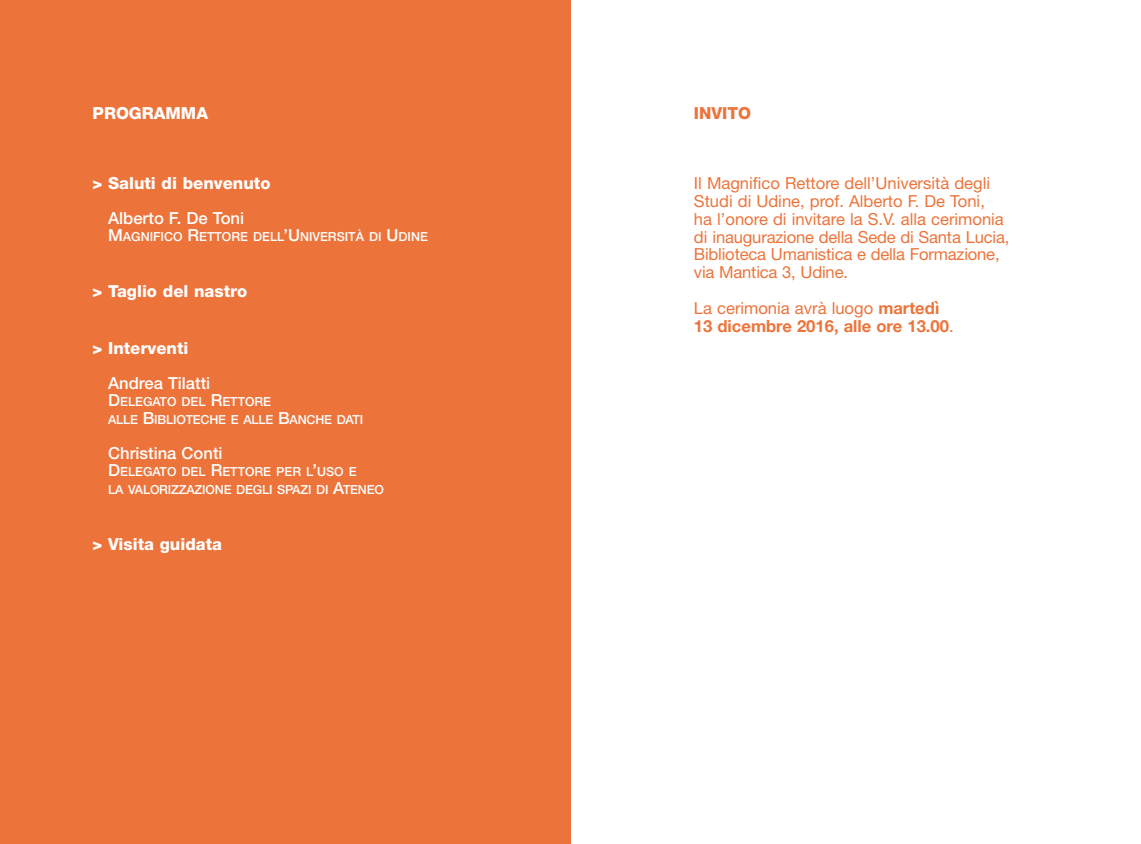
<style>
.page{position:relative;width:1141px;height:844px;background:#fff}
.page>*{position:absolute;margin:0;border:0;box-sizing:border-box;transform-origin:0 0}
.t1{font:16.62px/17.8px "Helvetica Neue";letter-spacing:-.01em;color:#ec743b}
.t2{font:800 16.62px "Helvetica Neue";color:#fff}
.t3{font:700 16.62px/17.8px "Helvetica Neue";color:#ec743b}
.t4{font:500 16.62px "Helvetica Neue";color:#fff}
.t5{font:800 16.62px "Helvetica Neue";color:#ec743b}
.t6{font:500 12.42px/17.5px "Helvetica Neue";color:#fff}
.s1{font-size:16.62px}
.s2{font-weight:400}
</style>
<div class="page">
<div style="left:0;top:0;width:570px;height:843px;background:#ec743b"></div>
<p class="t2" style="left:93px;top:107px;width:117px">PROGRAMMA</p>
<p class="t2" style="left:93px;top:177px;width:179px">&gt; Saluti di benvenuto</p>
<p class="t4" style="left:108px;top:212px;width:138px">Alberto F. De Toni</p>
<p class="t6" style="left:108px;top:229px;width:321px"><span class="s1">M</span>AGNIFICO <span class="s1">R</span>ETTORE DELL<span class="s1">’U</span>NIVERSITÀ DI <span class="s1">U</span>DINE</p>
<p class="t2" style="left:93px;top:285px;width:156px">&gt; Taglio del nastro</p>
<p class="t2" style="left:93px;top:341px;width:97px">&gt; Interventi</p>
<p class="t4" style="left:108px;top:376px;width:104px">Andrea Tilatti</p>
<p class="t6" style="left:108px;top:394px;width:257px"><span class="s1">D</span>ELEGATO DEL <span class="s1">R</span>ETTORE<br>ALLE <span class="s1">B</span>IBLIOTECHE E ALLE <span class="s1">B</span>ANCHE DATI</p>
<p class="t4" style="left:108px;top:446px;width:116px">Christina Conti</p>
<p class="t6" style="left:108px;top:464px;width:277px"><span class="s1">D</span>ELEGATO DEL <span class="s1">R</span>ETTORE PER L<span class="s1">’</span>USO E<br>LA VALORIZZAZIONE DEGLI SPAZI DI <span class="s1">A</span>TENEO</p>
<p class="t2" style="left:93px;top:537px;width:131px">&gt; Visita guidata</p>
<p class="t5" style="left:694px;top:107px;width:59px">INVITO</p>
<p class="t1" style="left:694px;top:176px;width:317px">Il Magnifico Rettore dell’Università degli Studi di Udine, prof. Alberto F. De Toni,<br>ha l’onore di invitare la S.V. alla cerimonia di inaugurazione della Sede di Santa Lucia, Biblioteca Umanistica e della Formazione, via Mantica 3, Udine.</p>
<p class="t3" style="left:694px;top:299px;width:261px"><span class="s2">La cerimonia avrà luogo</span> martedì<br>13 dicembre 2016, alle ore 13.00<span class="s2">.</span></p>
</div>
